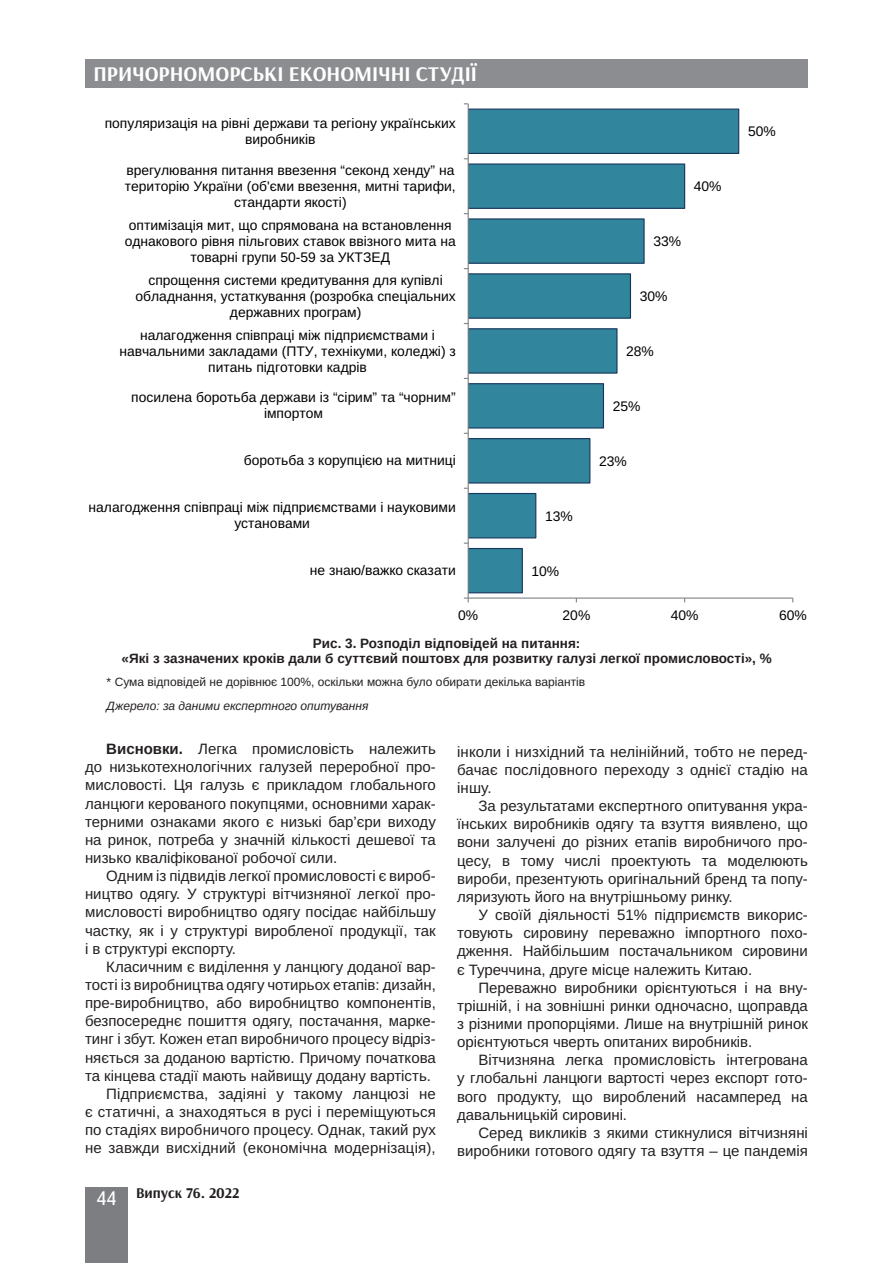
<style>
.page{position:relative;width:893px;height:1263px;background:#fff}
.page>*{position:absolute;margin:0;border:0;box-sizing:border-box;transform-origin:0 0}
.t1{font:700 21px "Arsenal";color:#fff}
.t2{font:15px/18.1px "Arimo";color:#231f20;text-align:justify}
.t3{font:700 15px "Arsenal";color:#231f20}
.t4{font:13.8px/15.9px "Arimo Roman";color:#000;text-align:center}
.t5{font:700 13.5px/15px "Arimo";color:#231f20;text-align:center}
.t6{font:12px "Arimo";color:#231f20}
.t7{font:italic 12px "Arimo";color:#231f20}
.s1{font-weight:700}
.s2{font-family:"Ukrainian Text";font-weight:400;font-size:19.5px;color:#fff}
</style>
<div class="page">
<div style="left:85px;top:59px;width:723px;height:29px;background:#8b8d90"></div>
<div style="left:85px;top:1186px;width:43px;height:76px;background:#7c7e81"></div>
<svg style="left:469px;top:108px;width:271px;height:486px"></svg>
<hr style="left:468px;top:597px;width:325px;height:2px;background:#868686">
<hr style="left:468px;top:104px;width:1px;height:494px;background:#868686">
<svg style="left:464px;top:597px;width:5px;height:5px"></svg>
<h1 class="t1" style="left:94px;top:61px;width:385px">ПРИЧОРНОМОРСЬКІ ЕКОНОМІЧНІ СТУДІЇ</h1>
<p class="t4" style="left:105px;top:115px;width:352px">популяризація на рівні держави та регіону українських виробників</p>
<p class="t4" style="left:125px;top:162px;width:332px">врегулювання питання ввезення “секонд хенду” на територію України (об'єми ввезення, митні тарифи, стандарти якості)</p>
<p class="t4" style="left:125px;top:217px;width:333px">оптимізація мит, що спрямована на встановлення однакового рівня пільгових ставок ввізного мита на товарні групи 50-59 за УКТЗЕД</p>
<p class="t4" style="left:136px;top:272px;width:322px">спрощення системи кредитування для купівлі обладнання, устаткування (розробка спеціальних державних програм)</p>
<p class="t4" style="left:119px;top:327px;width:338px">налагодження співпраці між підприємствами і навчальними закладами (ПТУ, технікуми, коледжі) з питань підготовки кадрів</p>
<p class="t4" style="left:131px;top:390px;width:326px">посилена боротьба держави із “сірим” та “чорним” імпортом</p>
<p class="t4" style="left:244px;top:453px;width:213px">боротьба з корупцією на митниці</p>
<p class="t4" style="left:89px;top:500px;width:369px">налагодження співпраці між підприємствами і науковими установами</p>
<p class="t4" style="left:310px;top:563px;width:147px">не знаю/важко сказати</p>
<p class="t4" style="left:545px;top:508px;width:29px">13%</p>
<p class="t4" style="left:532px;top:563px;width:29px">10%</p>
<p class="t4" style="left:694px;top:179px;width:29px">40%</p>
<p class="t4" style="left:653px;top:234px;width:29px">33%</p>
<p class="t4" style="left:640px;top:289px;width:29px">30%</p>
<p class="t4" style="left:626px;top:344px;width:29px">28%</p>
<p class="t4" style="left:613px;top:398px;width:29px">25%</p>
<p class="t4" style="left:599px;top:453px;width:29px">23%</p>
<p class="t4" style="left:748px;top:124px;width:29px">50%</p>
<p class="t4" style="left:458px;top:607px;width:21px">0%</p>
<p class="t4" style="left:563px;top:607px;width:29px">20%</p>
<p class="t4" style="left:671px;top:607px;width:29px">40%</p>
<p class="t4" style="left:779px;top:607px;width:29px">60%</p>
<p class="t5" style="left:122px;top:636px;width:652px">Рис. 3. Розподіл відповідей на питання:<br>«Які з зазначених кроків дали б суттєвий поштовх для розвитку галузі легкої промисловості», %</p>
<p class="t6" style="left:107px;top:674px;width:480px">* Сума відповідей не дорівнює 100%, оскільки можна було обирати декілька варіантів</p>
<p class="t7" style="left:107px;top:697px;width:263px">Джерело: за даними експертного опитування</p>
<p class="t2" style="left:85px;top:740px;width:352px;text-indent:21px"><span class="s1">Висновки.</span> Легка промисловість належить до низькотехнологічних галузей переробної про&shy;мисловості. Ця галузь є прикладом глобального ланцюги керованого покупцями, основними харак&shy;терними ознаками якого є низькі бар’єри виходу на ринок, потреба у значній кількості дешевої та низько кваліфікованої робочої сили.</p>
<p class="t2" style="left:85px;top:867px;width:352px;text-indent:21px">Одним із підвидів легкої промисловості є вироб&shy;ництво одягу. У структурі вітчизняної легкої про&shy;мисловості виробництво одягу посідає найбільшу частку, як і у структурі виробленої продукції, так і в структурі експорту.</p>
<p class="t2" style="left:106px;top:958px;width:331px">Класичним є виділення у ланцюгу доданої вар-</p>
<p class="t2" style="left:85px;top:976px;width:352px">тості із виробництва одягу чотирьох етапів: дизайн,</p>
<p class="t2" style="left:85px;top:994px;width:352px">пре-виробництво, або виробництво компонентів,</p>
<p class="t2" style="left:85px;top:1012px;width:352px">безпосереднє пошиття одягу, постачання, марке-</p>
<p class="t2" style="left:85px;top:1030px;width:352px">тинг і збут. Кожен етап виробничого процесу відріз-</p>
<p class="t2" style="left:85px;top:1049px;width:352px">няється за доданою вартістю. Причому початкова</p>
<p class="t2" style="left:85px;top:1067px;width:347px">та кінцева стадії мають найвищу додану вартість.</p>
<p class="t2" style="left:106px;top:1085px;width:331px">Підприємства, задіяні у такому ланцюзі не</p>
<p class="t2" style="left:85px;top:1103px;width:352px">є статичні, а знаходяться в русі і переміщуються</p>
<p class="t2" style="left:85px;top:1121px;width:352px">по стадіях виробничого процесу. Однак, такий рух</p>
<p class="t2" style="left:85px;top:1139px;width:352px">не завжди висхідний (економічна модернізація),</p>
<p class="t3" style="left:96px;top:1183px;width:145px"><span class="s2">44</span> Випуск 76. 2022</p>
<p class="t2" style="left:457px;top:743px;width:352px">інколи і низхідний та нелінійний, тобто не перед&shy;бачає послідовного переходу з однієї стадію на іншу.</p>
<p class="t2" style="left:457px;top:797px;width:352px;text-indent:21px">За результатами експертного опитування укра&shy;їнських виробників одягу та взуття виявлено, що вони залучені до різних етапів виробничого про&shy;цесу, в тому числі проектують та моделюють вироби, презентують оригінальний бренд та попу&shy;ляризують його на внутрішньому ринку.</p>
<p class="t2" style="left:457px;top:906px;width:352px;text-indent:21px">У своїй діяльності 51% підприємств викорис&shy;товують сировину переважно імпортного похо&shy;дження. Найбільшим постачальником сировини є Туреччина, друге місце належить Китаю.</p>
<p class="t2" style="left:457px;top:979px;width:352px;text-indent:21px">Переважно виробники орієнтуються і на вну&shy;трішній, і на зовнішні ринки одночасно, щоправда з різними пропорціями. Лише на внутрішній ринок орієнтуються чверть опитаних виробників.</p>
<p class="t2" style="left:457px;top:1051px;width:352px;text-indent:21px">Вітчизняна легка промисловість інтегрована у глобальні ланцюги вартості через експорт гото&shy;вого продукту, що вироблений насамперед на давальницькій сировині.</p>
<p class="t2" style="left:457px;top:1124px;width:352px;text-align:right">Серед викликів з якими стикнулися вітчизняні виробники готового одягу та взуття – це пандемія</p>
</div>
